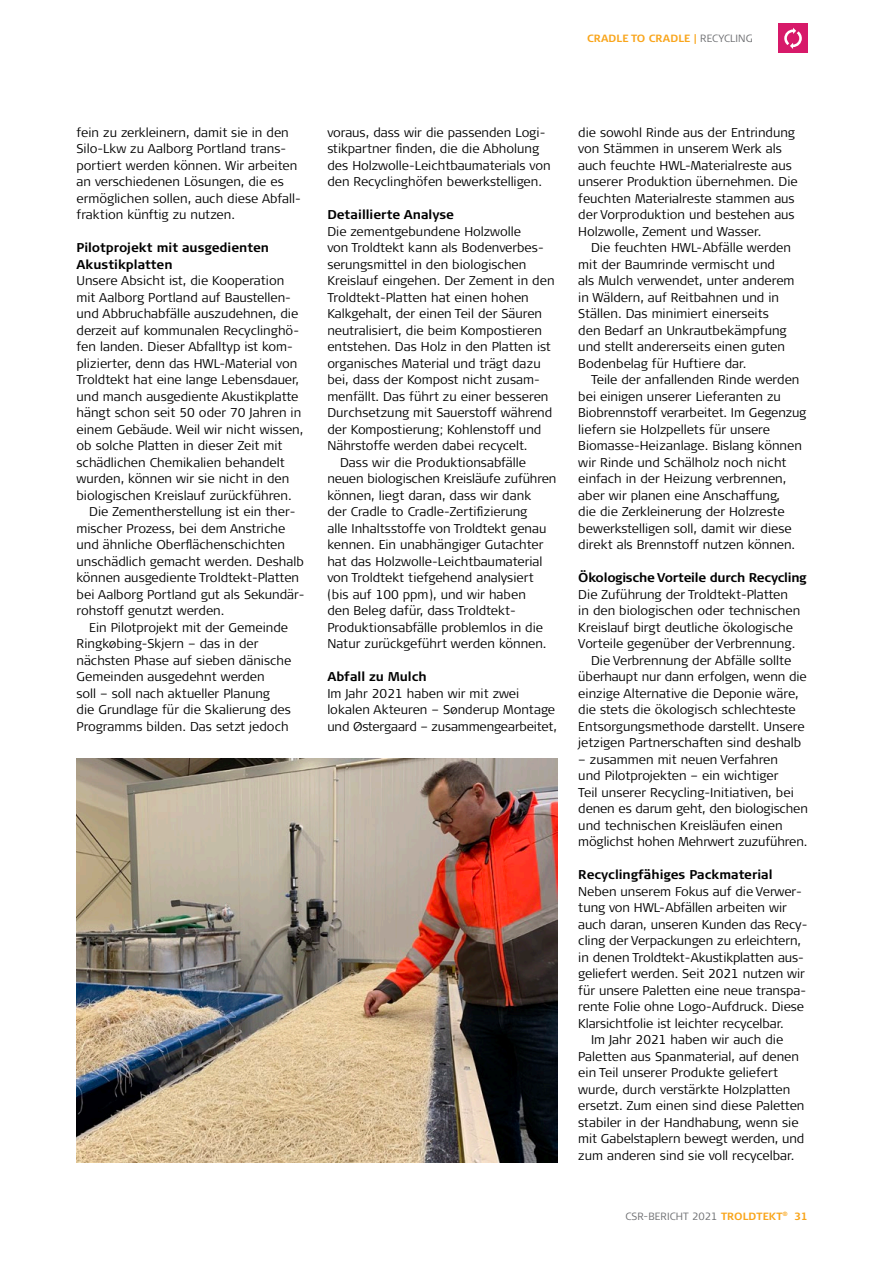
<style>
.page{position:relative;width:893px;height:1263px;background:#fff}
.page>*{position:absolute;margin:0;border:0;box-sizing:border-box;transform-origin:0 0}
.Brød{font:300 12.75px/16.5px "Signa Pro";color:#000}
.brød_start{font:300 12.75px/16.5px "Signa Pro";color:#000}
.mellemrubkrik{font:700 12.75px/16.5px "Signa Pro";color:#000}
.mellemrubkrik-2{font:700 12.75px "Signa Pro";letter-spacing:-.02em;color:#000}
.t1{font:300 10.5px "Signa Pro";letter-spacing:.01em;color:#6c6d70}
.t2{font:700 10.5px "Signa Pro";letter-spacing:.01em;color:#f9a51b}
.s1{font-weight:300;color:#6c6d70}
.s2{font-weight:700;color:#f9a51b}
</style>
<div class="page">
<img style="left:77px;top:758px;width:480px;height:404px">
<div style="left:778px;top:23px;width:30px;height:30px;background:#d71969"></div>
<svg style="left:784px;top:28px;width:18px;height:21px"></svg>
<p class="t2" style="left:587px;top:31px;width:167px">CRADLE TO CRADLE | <span class="s1">RECYCLING</span></p>
<p class="Brød" style="left:77px;top:123px;width:226px">fein zu zerkleinern, damit sie in den Silo-Lkw zu Aalborg Portland trans&shy;portiert werden können. Wir arbeiten an verschiedenen Lösungen, die es ermöglichen sollen, auch diese Abfall&shy;fraktion künftig zu nutzen.</p>
<p class="mellemrubkrik" style="left:77px;top:239px;width:194px">Pilotprojekt mit ausgedienten<br>Akustikplatten</p>
<p class="brød_start" style="left:77px;top:272px;width:228px">Unsere Absicht ist, die Kooperation mit Aalborg Portland auf Baustellen&shy;und Abbruchabfälle auszudehnen, die derzeit auf kommunalen Recyclinghö&shy;fen landen. Dieser Abfalltyp ist kom&shy;plizierter, denn das HWL-Material von Troldtekt hat eine lange Lebensdauer, und manch ausgediente Akustikplatte hängt schon seit 50 oder 70 Jahren in einem Gebäude. Weil wir nicht wissen, ob solche Platten in dieser Zeit mit schädlichen Chemikalien behandelt wurden, können wir sie nicht in den biologischen Kreislauf zurückführen.</p>
<p class="Brød" style="left:77px;top:503px;width:230px;text-indent:13px">Die Zementherstellung ist ein ther&shy;mischer Prozess, bei dem Anstriche und ähnliche Oberflächenschichten unschädlich gemacht werden. Deshalb können ausgediente Troldtekt-Platten bei Aalborg Portland gut als Sekundär&shy;rohstoff genutzt werden.</p>
<p class="Brød" style="left:77px;top:618px;width:216px;text-indent:13px">Ein Pilotprojekt mit der Gemeinde Ringkøbing-Skjern – das in der nächsten Phase auf sieben dänische Gemeinden ausgedehnt werden<br>soll – soll nach aktueller Planung<br>die Grundlage für die Skalierung des Programms bilden. Das setzt jedoch</p>
<p class="Brød" style="left:327px;top:123px;width:225px">voraus, dass wir die passenden Logi&shy;stikpartner finden, die die Abholung des Holzwolle--Leichtbaumaterials von den Recyclinghöfen bewerkstelligen.</p>
<p class="mellemrubkrik" style="left:327px;top:206px;width:128px">Detaillierte Analyse</p>
<p class="brød_start" style="left:327px;top:222px;width:229px">Die zementgebundene Holzwolle<br>von Troldtekt kann als Bodenverbes&shy;serungsmittel in den biologischen Kreislauf eingehen. Der Zement in den Troldtekt-Platten hat einen hohen Kalkgehalt, der einen Teil der Säuren neutralisiert, die beim Kompostieren entstehen. Das Holz in den Platten ist organisches Material und trägt dazu bei, dass der Kompost nicht zusam&shy;menfällt. Das führt zu einer besseren Durchsetzung mit Sauerstoff während der Kompostierung; Kohlenstoff und Nährstoffe werden dabei recycelt.</p>
<p class="Brød" style="left:327px;top:453px;width:231px;text-indent:13px">Dass wir die Produktionsabfälle neuen biologischen Kreisläufe zuführen können, liegt daran, dass wir dank<br>der Cradle to Cradle-Zertifizierung<br>alle Inhaltsstoffe von Troldtekt genau kennen. Ein unabhängiger Gutachter hat das Holzwolle-Leichtbaumaterial von Troldtekt tiefgehend analysiert (bis auf 100 ppm), und wir haben<br>den Beleg dafür, dass Troldtekt-- Produktionsabfälle problemlos in die Natur zurückgeführt werden können.</p>
<p class="mellemrubkrik" style="left:327px;top:668px;width:101px">Abfall zu Mulch</p>
<p class="brød_start" style="left:327px;top:684px;width:231px">Im Jahr 2021 haben wir mit zwei lokalen Akteuren – Sønderup Montage und Østergaard – zusammengearbeitet,</p>
<p class="brød_start" style="left:578px;top:123px;width:221px">die sowohl Rinde aus der Entrindung von Stämmen in unserem Werk als auch feuchte HWL-Materialreste aus unserer Produktion übernehmen. Die feuchten Materialreste stammen aus der Vorproduktion und bestehen aus Holzwolle, Zement und Wasser.</p>
<p class="Brød" style="left:578px;top:239px;width:218px;text-indent:13px">Die feuchten HWL-Abfälle werden mit der Baumrinde vermischt und<br>als Mulch verwendet, unter anderem in Wäldern, auf Reitbahnen und in Ställen. Das minimiert einerseits<br>den Bedarf an Unkrautbekämpfung und stellt andererseits einen guten Bodenbelag für Huftiere dar.</p>
<p class="Brød" style="left:578px;top:371px;width:229px;text-indent:13px">Teile der anfallenden Rinde werden bei einigen unserer Lieferanten zu Biobrennstoff verarbeitet. Im Gegenzug liefern sie Holzpellets für unsere Biomasse-Heizanlage. Bislang können wir Rinde und Schälholz noch nicht einfach in der Heizung verbrennen, aber wir planen eine Anschaffung,<br>die die Zerkleinerung der Holzreste bewerkstelligen soll, damit wir diese direkt als Brennstoff nutzen können.</p>
<p class="mellemrubkrik-2" style="left:578px;top:569px;width:230px">Ökologische Vorteile durch Recycling</p>
<p class="brød_start" style="left:578px;top:585px;width:223px">Die Zuführung der Troldtekt-Platten in den biologischen oder technischen Kreislauf birgt deutliche ökologische Vorteile gegenüber der Verbrennung.</p>
<p class="Brød" style="left:578px;top:651px;width:230px;text-indent:13px">Die Verbrennung der Abfälle sollte überhaupt nur dann erfolgen, wenn die einzige Alternative die Deponie wäre, die stets die ökologisch schlechteste Entsorgungsmethode darstellt. Unsere jetzigen Partnerschaften sind deshalb</p>
<p class="Brød" style="left:578px;top:750px;width:231px">– zusammen mit neuen Verfahren<br>und Pilotprojekten – ein wichtiger<br>Teil unserer Recycling-Initiativen, bei denen es darum geht, den biologischen und technischen Kreisläufen einen möglichst hohen Mehrwert zuzuführen.</p>
<p class="mellemrubkrik" style="left:578px;top:866px;width:196px">Recyclingfähiges Packmaterial</p>
<p class="brød_start" style="left:578px;top:882px;width:231px">Neben unserem Fokus auf die Verwer&shy;tung von HWL-Abfällen arbeiten wir auch daran, unseren Kunden das Recy&shy;cling der Verpackungen zu erleichtern, in denen Troldtekt--Akustikplatten aus&shy;geliefert werden. Seit 2021 nutzen wir für unsere Paletten eine neue transpa&shy;rente Folie ohne Logo-Aufdruck. Diese Klarsichtfolie ist leichter recycelbar.</p>
<p class="Brød" style="left:578px;top:1031px;width:228px;text-indent:13px">Im Jahr 2021 haben wir auch die Paletten aus Spanmaterial, auf denen ein Teil unserer Produkte geliefert wurde, durch verstärkte Holzplatten ersetzt. Zum einen sind diese Paletten stabiler in der Handhabung, wenn sie mit Gabelstaplern bewegt werden, und zum anderen sind sie voll recycelbar.</p>
<p class="t1" style="left:625px;top:1208px;width:184px">CSR-BERICHT 2021 <span class="s2">TROLDTEKT</span><sup>®</sup> <span class="s2">31</span></p>
</div>
